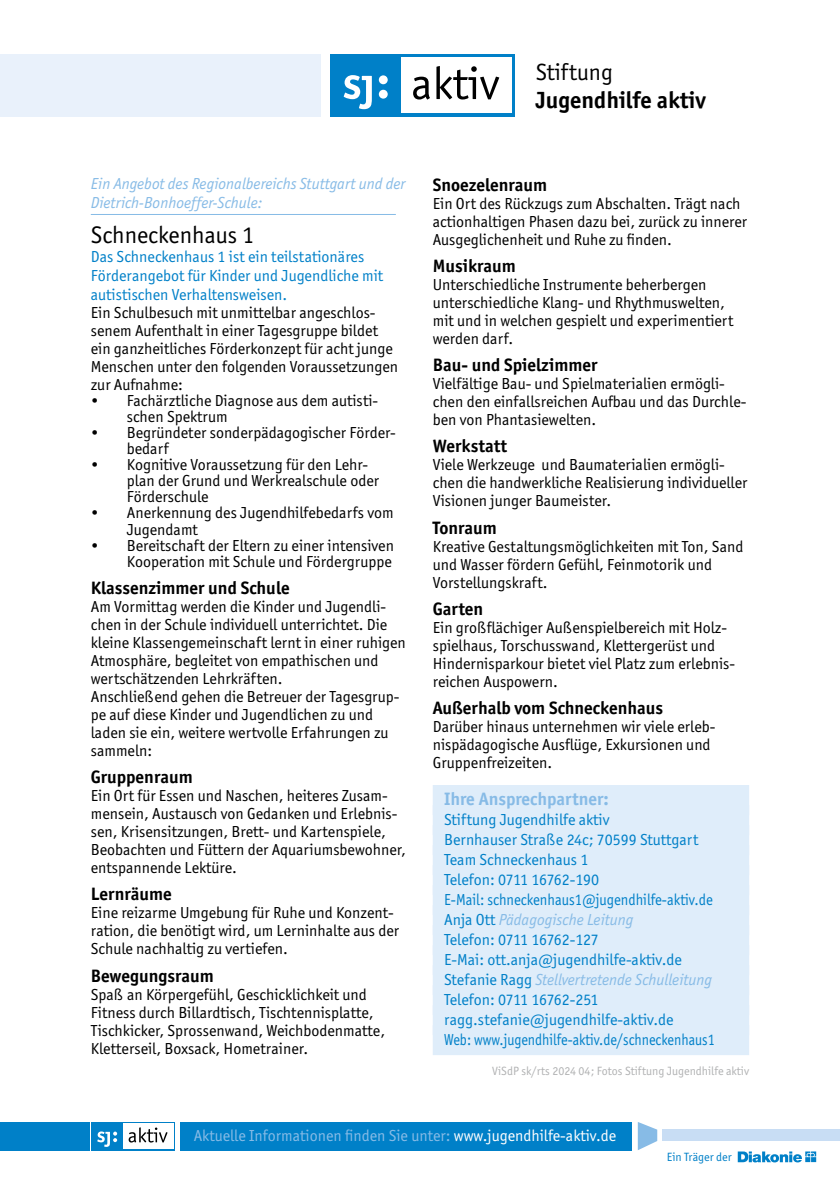
<style>
.page{position:relative;width:840px;height:1191px;background:#fff}
.page>*{position:absolute;margin:0;border:0;box-sizing:border-box;transform-origin:0 0}
.t1{font:24px "Officina Sans ITC Std";color:#000}
.t2{font:700 23.6px "Officina Sans ITC Std";color:#000}
.t3{font:23.6px "Officina Sans ITC Std";color:#000}
.t4{font:700 18px "Officina Sans ITC Std";color:#000}
.t5{font:700 18px "Officina Sans ITC Std";color:#87bbe6}
.t6{font:16px/18px "Officina Sans ITC Std";color:#000}
.t7{font:16px/20px "Officina Sans ITC Std";color:#0080c8}
.t8{font:italic 16px/19.2px "Officina Sans ITC Std";color:#87bbe6}
.t9{font:16px "Officina Sans ITC Std";color:#87bbe6}
.t10{font:12px "Officina Sans ITC Std";color:#b1b2b3}
.t11{font:12px "Officina Sans ITC Std";color:#0080c8}
.s1{font-style:italic;color:#87bbe6}
.s2{color:#fff}
</style>
<div class="page">
<div style="left:0;top:54px;width:320px;height:62px;background:#e9f1fb"></div>
<div style="left:330px;top:54px;width:185px;height:62px;background:#0080c8"></div>
<div style="left:400px;top:58px;width:111px;height:55px;background:#fff"></div>
<div style="left:378px;top:90px;width:9px;height:9px;background:#fff;border-radius:50%"></div>
<div style="left:378px;top:75px;width:9px;height:9px;background:#fff;border-radius:50%"></div>
<svg style="left:343px;top:75px;width:28px;height:34px"></svg>
<svg style="left:413px;top:77px;width:16px;height:22px"></svg>
<svg style="left:436px;top:66px;width:63px;height:33px"></svg>
<div style="left:91px;top:1121px;width:84px;height:29px;background:#0080c8"></div>
<div style="left:123px;top:1123px;width:50px;height:25px;background:#fff"></div>
<svg style="left:97px;top:1131px;width:20px;height:15px"></svg>
<svg style="left:128px;top:1127px;width:39px;height:15px"></svg>
<div style="left:0;top:1121px;width:89px;height:29px;background:#0080c8"></div>
<div style="left:180px;top:1121px;width:451px;height:29px;background:#0080c8"></div>
<div style="left:662px;top:1129px;width:177px;height:12px;background:#c8ddf4"></div>
<svg style="left:637px;top:1122px;width:20px;height:28px"></svg>
<svg style="left:737px;top:1151px;width:78px;height:11px"></svg>
<hr style="left:91px;top:214px;width:304px;height:1px;background:#87bbe6">
<div style="left:432px;top:785px;width:316px;height:30px;background:#dfedfa"></div>
<div style="left:432px;top:805px;width:316px;height:30px;background:#dfedfa"></div>
<div style="left:432px;top:825px;width:316px;height:30px;background:#dfedfa"></div>
<div style="left:432px;top:845px;width:316px;height:30px;background:#dfedfa"></div>
<div style="left:432px;top:865px;width:316px;height:30px;background:#dfedfa"></div>
<div style="left:432px;top:885px;width:316px;height:30px;background:#dfedfa"></div>
<div style="left:432px;top:905px;width:316px;height:30px;background:#dfedfa"></div>
<div style="left:432px;top:925px;width:316px;height:30px;background:#dfedfa"></div>
<div style="left:432px;top:945px;width:316px;height:30px;background:#dfedfa"></div>
<div style="left:432px;top:965px;width:316px;height:30px;background:#dfedfa"></div>
<div style="left:432px;top:985px;width:316px;height:30px;background:#dfedfa"></div>
<div style="left:432px;top:1005px;width:316px;height:30px;background:#dfedfa"></div>
<div style="left:432px;top:1025px;width:316px;height:30px;background:#dfedfa"></div>
<p class="t8" style="left:91px;top:174px;width:316px">Ein Angebot des Regionalbereichs Stuttgart und der<br>Dietrich-Bonhoeffer-Schule:</p>
<h1 class="t1" style="left:91px;top:221px;width:165px">Schneckenhaus 1</h1>
<p class="t7" style="left:91px;top:247px;width:294px;line-height:19.2px">Das Schneckenhaus 1 ist ein teilstationäres<br>Förderangebot für Kinder und Jugendliche mit autistischen Verhaltensweisen.</p>
<p class="t6" style="left:91px;top:304px;width:308px">Ein Schulbesuch mit unmittelbar angeschlos&shy;senem Aufenthalt in einer Tagesgruppe bildet ein ganzheitliches Förderkonzept für acht junge Menschen unter den folgenden Voraussetzungen zur Aufnahme:</p>
<p class="t6" style="left:127px;top:393px;width:253px;line-height:16px;text-indent:-36px">• Fachärztliche Diagnose aus dem autisti&shy;schen Spektrum</p>
<p class="t6" style="left:127px;top:425px;width:270px;line-height:16px;text-indent:-36px">• Begründeter sonderpädagogischer Förder&shy;bedarf</p>
<p class="t6" style="left:127px;top:457px;width:253px;line-height:16px;text-indent:-36px">• Kognitive Voraussetzung für den Lehr&shy;plan der Grund und Werkrealschule oder<br>Förderschule</p>
<p class="t6" style="left:127px;top:505px;width:268px;line-height:16px;text-indent:-36px">• Anerkennung des Jugendhilfebedarfs vom<br>Jugendamt</p>
<p class="t6" style="left:91px;top:537px;width:304px;line-height:16px;text-align:right">• Bereitschaft der Eltern zu einer intensiven<br>Kooperation mit Schule und Fördergruppe</p>
<p class="t4" style="left:91px;top:576px;width:200px">Klassenzimmer und Schule</p>
<p class="t6" style="left:91px;top:597px;width:316px">Am Vormittag werden die Kinder und Jugendli&shy;chen in der Schule individuell unterrichtet. Die kleine Klassengemeinschaft lernt in einer ruhigen Atmosphäre, begleitet von empathischen und wertschätzenden Lehrkräften.<br>Anschließend gehen die Betreuer der Tagesgrup&shy;pe auf diese Kinder und Jugendlichen zu und laden sie ein, weitere wertvolle Erfahrungen zu sammeln:</p>
<p class="t4" style="left:91px;top:766px;width:103px">Gruppenraum</p>
<p class="t6" style="left:91px;top:786px;width:316px">Ein Ort für Essen und Naschen, heiteres Zusam&shy;mensein, Austausch von Gedanken und Erlebnis&shy;sen, Krisensitzungen, Brett- und Kartenspiele, Beobachten und Füttern der Aquariumsbewohner, entspannende Lektüre.</p>
<p class="t4" style="left:91px;top:883px;width:82px">Lernräume</p>
<p class="t6" style="left:91px;top:904px;width:310px">Eine reizarme Umgebung für Ruhe und Konzent&shy;ration, die benötigt wird, um Lerninhalte aus der<br>Schule nachhaltig zu vertiefen.</p>
<p class="t4" style="left:91px;top:964px;width:124px">Bewegungsraum</p>
<p class="t6" style="left:91px;top:985px;width:296px">Spaß an Körpergefühl, Geschicklichkeit und Fitness durch Billardtisch, Tischtennisplatte, Tischkicker, Sprossenwand, Weichbodenmatte, Kletterseil, Boxsack, Hometrainer.</p>
<h2 class="t3" style="left:535px;top:58px;width:78px">Stiftung</h2>
<h2 class="t2" style="left:535px;top:85px;width:171px">Jugendhilfe aktiv</h2>
<p class="t4" style="left:432px;top:173px;width:116px">Snoezelenraum</p>
<p class="t6" style="left:432px;top:194px;width:316px">Ein Ort des Rückzugs zum Abschalten. Trägt nach actionhaltigen Phasen dazu bei, zurück zu innerer<br>Ausgeglichenheit und Ruhe zu finden.</p>
<p class="t4" style="left:432px;top:254px;width:85px">Musikraum</p>
<p class="t6" style="left:432px;top:275px;width:302px">Unterschiedliche Instrumente beherbergen unterschiedliche Klang- und Rhythmuswelten, mit und in welchen gespielt und experimentiert werden darf.</p>
<p class="t4" style="left:432px;top:354px;width:166px">Bau- und Spielzimmer</p>
<p class="t6" style="left:432px;top:375px;width:315px">Vielfältige Bau- und Spielmaterialien ermögli&shy;chen den einfallsreichen Aufbau und das Durchle&shy;ben von Phantasiewelten.</p>
<p class="t4" style="left:432px;top:435px;width:76px">Werkstatt</p>
<p class="t6" style="left:432px;top:456px;width:316px">Viele Werkzeuge und Baumaterialien ermögli&shy;chen die handwerkliche Realisierung individueller<br>Visionen junger Baumeister.</p>
<p class="t4" style="left:432px;top:516px;width:65px">Tonraum</p>
<p class="t6" style="left:432px;top:537px;width:312px">Kreative Gestaltungsmöglichkeiten mit Ton, Sand und Wasser fördern Gefühl, Feinmotorik und<br>Vorstellungskraft.</p>
<p class="t4" style="left:432px;top:598px;width:52px">Garten</p>
<p class="t6" style="left:432px;top:618px;width:304px">Ein großflächiger Außenspielbereich mit Holz&shy;spielhaus, Torschusswand, Klettergerüst und Hindernisparkour bietet viel Platz zum erlebnis&shy;reichen Auspowern.</p>
<p class="t4" style="left:432px;top:697px;width:232px">Außerhalb vom Schneckenhaus</p>
<p class="t6" style="left:432px;top:718px;width:284px">Darüber hinaus unternehmen wir viele erleb&shy;nispädagogische Ausflüge, Exkursionen und<br>Gruppenfreizeiten.</p>
<p class="t5" style="left:444px;top:787px;width:166px">Ihre Ansprechpartner:</p>
<p class="t7" style="left:444px;top:809px;width:272px">Stiftung Jugendhilfe aktiv<br>Bernhauser Straße 24c; 70599 Stuttgart Team Schneckenhaus 1<br>Telefon: 0711 16762-190<br>E-Mail: schneckenhaus1@jugendhilfe-aktiv.de Anja Ott <span class="s1">Pädagogische Leitung<br></span>Telefon: 0711 16762-127<br>E-Mai: ott.anja@jugendhilfe-aktiv.de Stefanie Ragg <span class="s1">Stellvertretende Schulleitung </span>Telefon: 0711 16762-251 ragg.stefanie@jugendhilfe-aktiv.de<br>Web: www.jugendhilfe-aktiv.de/schneckenhaus1</p>
<p class="t10" style="left:492px;top:1064px;width:258px">ViSdP sk/rts 2024 04; Fotos Stiftung Jugendhilfe aktiv</p>
<p class="t9" style="left:193px;top:1126px;width:424px">Aktuelle Informationen finden Sie unter: <span class="s2">www.jugendhilfe-aktiv.de</span></p>
<p class="t11" style="left:666px;top:1150px;width:66px">Ein Träger der</p>
</div>
